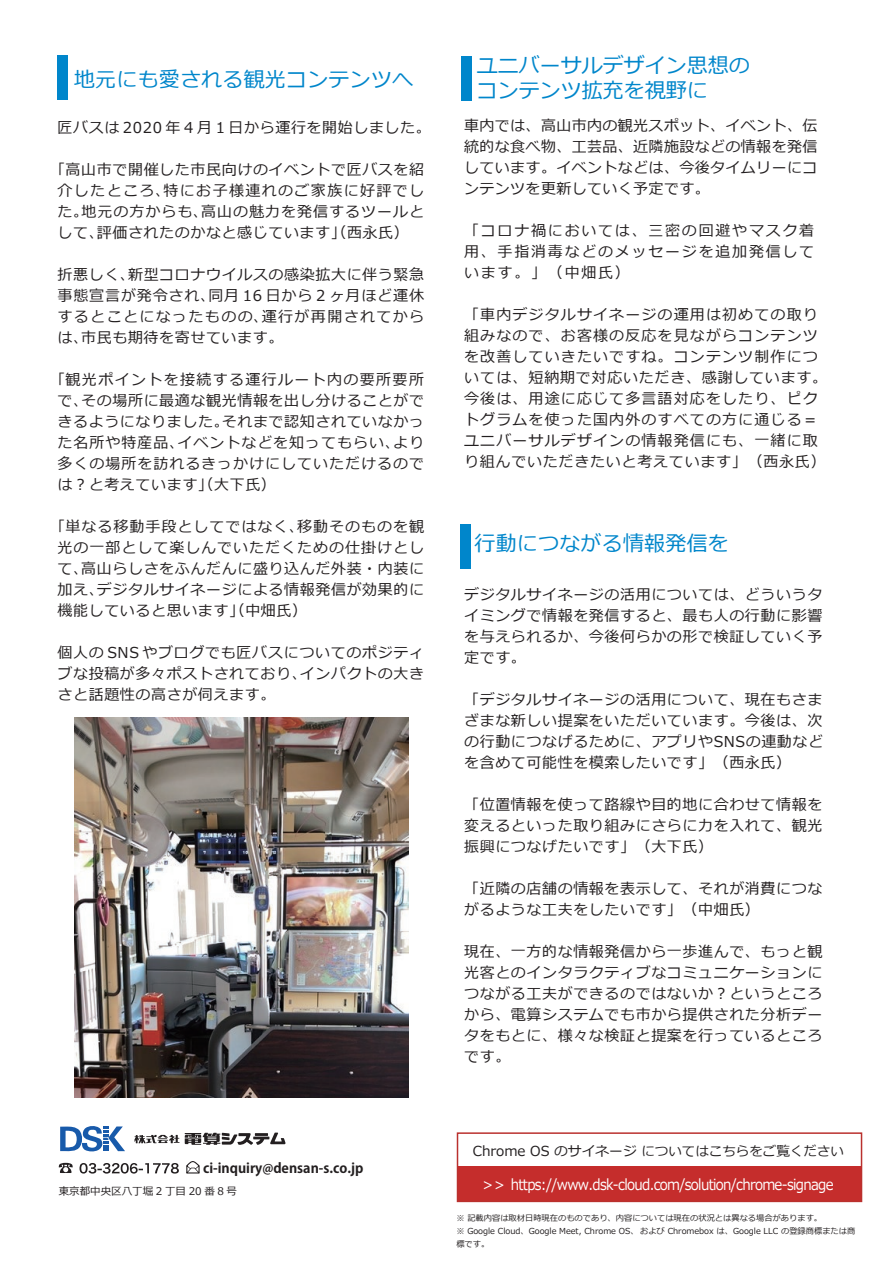
<style>
.page{position:relative;width:893px;height:1263px;background:#fff}
.page>*{position:absolute;margin:0;border:0;box-sizing:border-box;transform-origin:0 0}
.t1{font:21px/25.5px "Meiryo";letter-spacing:.01em;color:#0086cb}
.t2{font:15px/21px "Meiryo";letter-spacing:.04em;color:#231f20;text-align:justify}
.t3{font:15px/21px "Meiryo";letter-spacing:.075em;color:#231f20}
.t4{font:15px "Meiryo";letter-spacing:-.05em;color:#fff;scale:.9 1}
.t5{font:13.5px "Meiryo";color:#231f20}
.t6{font:700 13.5px "Koz Go Pro";color:#231f20}
.t7{font:10.5px "Meiryo";color:#231f20}
.t8{font:8.25px/13.5px "Meiryo";color:#231f20}
.s1{font-size:13.8px}
</style>
<div class="page">
<div style="left:458px;top:1166px;width:403px;height:35px;background:#c52d2c"></div>
<svg style="left:80px;top:1163px;width:99px;height:10px"></svg>
<svg style="left:59px;top:1163px;width:14px;height:10px"></svg>
<svg style="left:186px;top:1161px;width:14px;height:12px"></svg>
<svg style="left:60px;top:1126px;width:65px;height:26px"></svg>
<svg style="left:134px;top:1135px;width:45px;height:8px"></svg>
<svg style="left:185px;top:1132px;width:101px;height:13px"></svg>
<div style="left:457px;top:1132px;width:405px;height:70px;border:2px solid #ba312e"></div>
<div style="left:461px;top:56px;width:10px;height:44px;background:#0086cb"></div>
<div style="left:58px;top:55px;width:10px;height:45px;background:#0086cb"></div>
<div style="left:460px;top:524px;width:11px;height:44px;background:#0086cb"></div>
<img style="left:74px;top:718px;width:335px;height:379px">
<h1 class="t1" style="left:74px;top:68px;width:341px">地元にも愛される観光コンテンツへ</h1>
<p class="t2" style="left:58px;top:118px;width:375px">匠バスは 2020 年 4 月 1 日から運行を開始しました。</p>
<p class="t2" style="left:50px;top:160px;width:376px;text-align:center">「高山市で開催した市民向けのイベントで匠バスを紹介したところ、特にお子様連れのご家族に好評でした。地元の方からも、高山の魅力を発信するツールとして、評価されたのかなと感じています」（西永氏）</p>
<p class="t2" style="left:58px;top:265px;width:368px">折悪しく、新型コロナウイルスの感染拡大に伴う緊急事態宣言が発令され、同月 16 日から 2 ヶ月ほど運休するとことになったものの、運行が再開されてからは、市民も期待を寄せています。</p>
<p class="t2" style="left:58px;top:370px;width:368px;text-indent:-8px">「観光ポイントを接続する運行ルート内の要所要所で、その場所に最適な観光情報を出し分けることができるようになりました。それまで認知されていなかった名所や特産品、イベントなどを知ってもらい、より多くの場所を訪れるきっかけにしていただけるのでは？と考えています」（大下氏）</p>
<p class="t2" style="left:58px;top:517px;width:368px;text-indent:-8px">「単なる移動手段としてではなく、移動そのものを観光の一部として楽しんでいただくための仕掛けとして、高山らしさをふんだんに盛り込んだ外装・内装に加え、デジタルサイネージによる情報発信が効果的に機能していると思います」（中畑氏）</p>
<p class="t2" style="left:58px;top:643px;width:368px">個人の SNS やブログでも匠バスについてのポジティブな投稿が多々ポストされており、インパクトの大きさと話題性の高さが伺えます。</p>
<p class="t6" style="left:203px;top:1159px;width:162px">ci-inquiry@densan-s.co.jp</p>
<h1 class="t1" style="left:477px;top:54px;width:274px">ユニバーサルデザイン思想のコンテンツ拡充を視野に</h1>
<p class="t2" style="left:464px;top:116px;width:355px">車内では、高山市内の観光スポット、イベント、伝統的な食べ物、工芸品、近隣施設などの情報を発信しています。イベントなどは、今後タイムリーにコンテンツを更新していく予定です。</p>
<p class="t2" style="left:464px;top:221px;width:352px">「コロナ禍においては、三密の回避やマスク着用、手指消毒などのメッセージを追加発信しています。」（中畑氏）</p>
<p class="t3" style="left:464px;top:305px;width:365px">「車内デジタルサイネージの運用は初めての取り組みなので、お客様の反応を見ながらコンテンツを改善していきたいですね。コンテンツ制作については、短納期で対応いただき、感謝しています。今後は、用途に応じて多言語対応をしたり、ピクトグラムを使った国内外のすべての方に通じる＝ユニバーサルデザインの情報発信にも、一緒に取り組んでいただきたいと考えています」（西永氏）</p>
<h1 class="t1" style="left:475px;top:531px;width:256px">行動につながる情報発信を</h1>
<p class="t2" style="left:464px;top:584px;width:360px">デジタルサイネージの活用については、どういうタイミングで情報を発信すると、最も人の行動に影響を与えられるか、今後何らかの形で検証していく予定です。</p>
<p class="t2" style="left:464px;top:689px;width:360px">「デジタルサイネージの活用について、現在もさまざまな新しい提案をいただいています。今後は、次の行動につなげるために、アプリやSNSの連動などを含めて可能性を模索したいです」（西永氏）</p>
<p class="t2" style="left:464px;top:794px;width:360px">「位置情報を使って路線や目的地に合わせて情報を変えるといった取り組みにさらに力を入れて、観光振興につなげたいです」（大下氏）</p>
<p class="t2" style="left:464px;top:878px;width:360px">「近隣の店舗の情報を表示して、それが消費につながるような工夫をしたいです」（中畑氏）</p>
<p class="t2" style="left:464px;top:941px;width:360px">現在、一方的な情報発信から一歩進んで、もっと観光客とのインタラクティブなコミュニケーションにつながる工夫ができるのではないか？というところから、電算システムでも市から提供された分析データをもとに、様々な検証と提案を行っているところです。</p>
<p class="t5" style="left:473px;top:1141px;width:373px"><span class="s1">Chrome OS のサイネージ</span> についてはこちらをご覧ください</p>
<p class="t7" style="left:59px;top:1183px;width:180px">東京都中央区八丁堀 2 丁目 20 番 8 号</p>
<p class="t4" style="left:482px;top:1174px;width:391px">&gt;&gt; https://www.dsk-cloud.com/solution/chrome-signage</p>
<p class="t8" style="left:456px;top:1211px;width:367px">※ 記載内容は取材日時現在のものであり、内容については現在の状況とは異なる場合があります。</p>
<p class="t8" style="left:456px;top:1224px;width:401px">※ Google Cloud、Google Meet, Chrome OS、 および Chromebox は、Google LLC の登録商標または商標です。</p>
</div>
